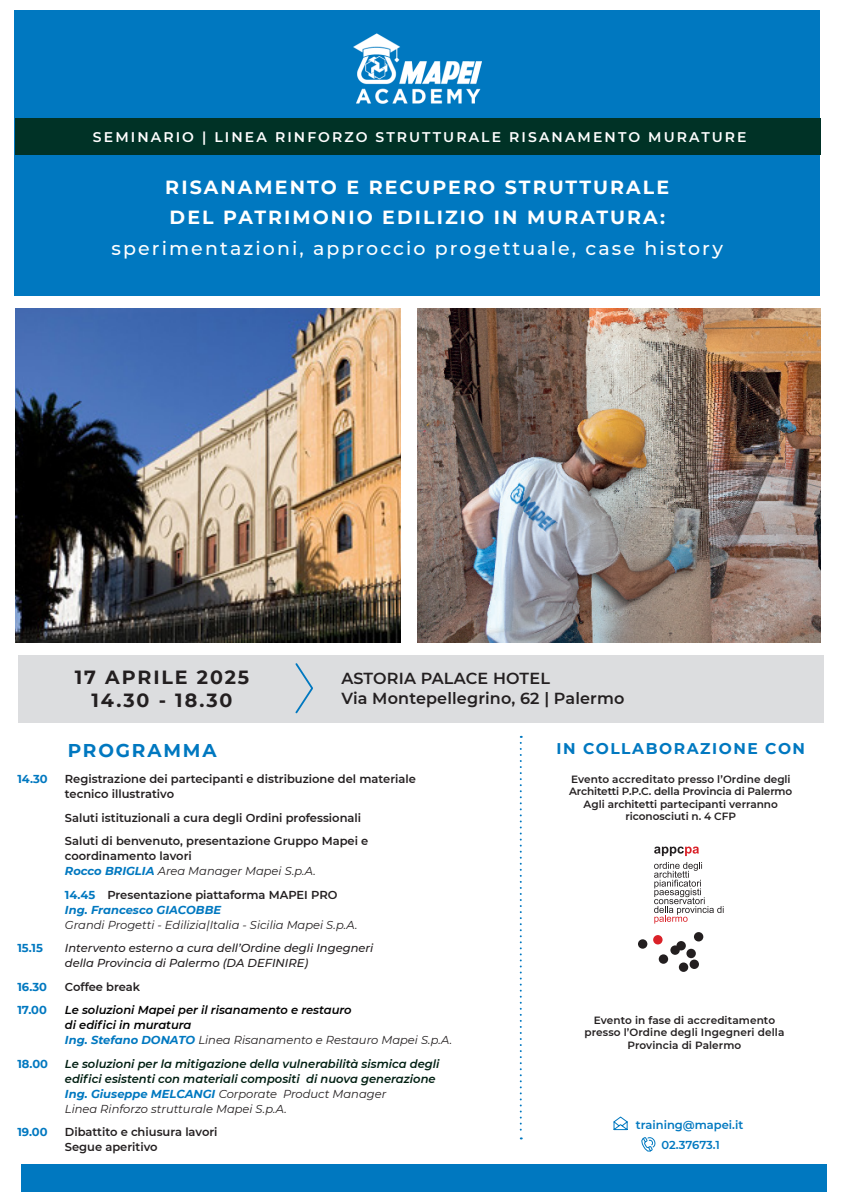
<style>
.page{position:relative;width:842px;height:1192px;background:#fff}
.page>*{position:absolute;margin:0;border:0;box-sizing:border-box;transform-origin:0 0}
.t1{font:700 19.05px/22.9px "Montserrat";letter-spacing:.1em;color:#231f20;text-align:center}
.t2{font:700 19px/30.5px "Montserrat";letter-spacing:.11em;color:#fff}
.t3{font:500 19px "Montserrat";letter-spacing:.11em;color:#fff}
.t4{font:700 18.5px "Montserrat";letter-spacing:.1em;color:#0078c0}
.t5{font:600 16px/19.2px "Montserrat";letter-spacing:.01em;color:#231f20}
.t6{font:700 15.5px "Montserrat";letter-spacing:.1em;color:#0078c0}
.t7{font:600 14px "Montserrat";letter-spacing:.15em;color:#fff}
.t8{font:600 11.5px/15px "Montserrat";color:#231f20}
.t9{font:italic 600 11.5px/15px "Montserrat";color:#001f12}
.t10{font:italic 600 11.5px/15px "Montserrat";color:#000001}
.t11{font:italic 11.5px/15px "Montserrat";color:#231f20}
.t12{font:italic 500 11.5px/15px "Montserrat";color:#231f20}
.t13{font:700 11.5px "Montserrat";color:#0078c0}
.t14{font:600 11.5px "Montserrat";color:#0078c0}
.t15{font:600 10.5px/12.5px "Montserrat";color:#231f20;text-align:center}
.s1{font-weight:700;font-style:italic;color:#0078c0}
.s2{font-weight:400;font-style:italic}
.s3{font-weight:700;font-style:normal;color:#0078c0}
.s4{font-weight:600;font-style:normal}
.s5{font-weight:700;color:#0078c0}
.s6{font-weight:400;color:#231f20}
</style>
<div class="page">
<div style="left:14px;top:10px;width:806px;height:285px;background:#0078c0"></div>
<div style="left:18px;top:655px;width:806px;height:68px;background:#dcdddf"></div>
<svg style="left:295px;top:663px;width:18px;height:51px"></svg>
<div style="left:15px;top:118px;width:806px;height:36px;background:#003226"></div>
<svg style="left:520px;top:736px;width:2px;height:403px"></svg>
<div style="left:21px;top:1165px;width:806px;height:27px;background:#0078c0"></div>
<svg style="left:613px;top:1117px;width:15px;height:13px"></svg>
<svg style="left:641px;top:1137px;width:14px;height:15px"></svg>
<img style="left:354px;top:34px;width:128px;height:69px">
<img style="left:15px;top:308px;width:386px;height:335px">
<img style="left:417px;top:308px;width:403px;height:334px">
<div style="left:653px;top:935px;width:9px;height:9px;background:#da2128;border-radius:50%"></div>
<div style="left:638px;top:939px;width:9px;height:10px;background:#231f20;border-radius:50%"></div>
<div style="left:694px;top:932px;width:9px;height:9px;background:#231f20;border-radius:50%"></div>
<div style="left:670px;top:945px;width:10px;height:10px;background:#231f20;border-radius:50%"></div>
<div style="left:676px;top:941px;width:10px;height:9px;background:#231f20;border-radius:50%"></div>
<div style="left:686px;top:949px;width:10px;height:9px;background:#231f20;border-radius:50%"></div>
<div style="left:689px;top:960px;width:10px;height:9px;background:#231f20;border-radius:50%"></div>
<div style="left:679px;top:962px;width:9px;height:10px;background:#231f20;border-radius:50%"></div>
<div style="left:659px;top:954px;width:9px;height:10px;background:#231f20;border-radius:50%"></div>
<svg style="left:654px;top:862px;width:70px;height:62px"></svg>
<svg style="left:654px;top:847px;width:45px;height:9px"></svg>
<p class="t7" style="left:93px;top:127px;width:655px">SEMINARIO | LINEA RINFORZO STRUTTURALE RISANAMENTO MURATURE</p>
<p class="t2" style="left:165px;top:171px;width:505px">RISANAMENTO E RECUPERO STRUTTURALE<br>DEL PATRIMONIO EDILIZIO IN MURATURA:</p>
<p class="t3" style="left:112px;top:235px;width:613px">sperimentazioni, approccio progettuale, case history</p>
<p class="t1" style="left:75px;top:665px;width:176px">17 APRILE 2025<br>14.30 - 18.30</p>
<p class="t5" style="left:341px;top:668px;width:285px">ASTORIA PALACE HOTEL<br>Via Montepellegrino, 62 | Palermo</p>
<p class="t4" style="left:68px;top:737px;width:150px">PROGRAMMA</p>
<p class="t13" style="left:17px;top:771px;width:32px">14.30</p>
<p class="t8" style="left:65px;top:771px;width:353px">Registrazione dei partecipanti e distribuzione del materiale tecnico illustrativo</p>
<p class="t8" style="left:65px;top:810px;width:298px">Saluti istituzionali a cura degli Ordini professionali</p>
<p class="t8" style="left:65px;top:833px;width:305px">Saluti di benvenuto, presentazione Gruppo Mapei e coordinamento lavori<br><span class="s1">Rocco BRIGLIA</span> <span class="s2">Area Manager Mapei S.p.A.</span></p>
<p class="t11" style="left:65px;top:887px;width:294px"><span class="s3">14.45</span> <span class="s4">Presentazione piattaforma MAPEI PRO<br></span><span class="s5">Ing. Francesco GIACOBBE<br></span>Grandi Progetti - Edilizia|Italia - Sicilia Mapei S.p.A.</p>
<p class="t13" style="left:17px;top:940px;width:27px">15.15</p>
<p class="t12" style="left:65px;top:940px;width:310px">Intervento esterno a cura dell’Ordine degli Ingegneri della Provincia di Palermo (DA DEFINIRE)</p>
<p class="t13" style="left:17px;top:978px;width:31px">16.30</p>
<p class="t8" style="left:65px;top:979px;width:77px">Coffee break</p>
<p class="t13" style="left:17px;top:1002px;width:31px">17.00</p>
<p class="t10" style="left:65px;top:1002px;width:389px">Le soluzioni Mapei per il risanamento e restauro<br>di edifici in muratura<br><span class="s5">Ing. Stefano DONATO</span> <span class="s6">Linea Risanamento e Restauro Mapei S.p.A.</span></p>
<p class="t13" style="left:17px;top:1055px;width:32px">18.00</p>
<p class="t9" style="left:65px;top:1056px;width:376px">Le soluzioni per la mitigazione della vulnerabilità sismica degli edifici esistenti con materiali compositi di nuova generazione <span class="s5">Ing. Giuseppe MELCANGI</span> <span class="s6">Corporate Product Manager<br>Linea Rinforzo strutturale Mapei S.p.A.</span></p>
<p class="t13" style="left:17px;top:1124px;width:32px">19.00</p>
<p class="t8" style="left:65px;top:1124px;width:154px">Dibattito e chiusura lavori<br>Segue aperitivo</p>
<p class="t6" style="left:556px;top:737px;width:250px">IN COLLABORAZIONE CON</p>
<p class="t15" style="left:569px;top:772px;width:225px;text-align:left">Evento accreditato presso l’Ordine degli<br>Architetti P.P.C. della Provincia di Palermo</p>
<p class="t15" style="left:584px;top:797px;width:196px">Agli architetti partecipanti verranno riconosciuti n. 4 CFP</p>
<p class="t15" style="left:584px;top:1013px;width:201px">Evento in fase di accreditamento presso l’Ordine degli Ingegneri della<br>Provincia di Palermo</p>
<p class="t14" style="left:636px;top:1116px;width:109px">training@mapei.it</p>
<p class="t14" style="left:661px;top:1137px;width:60px">02.37673.1</p>
</div>
